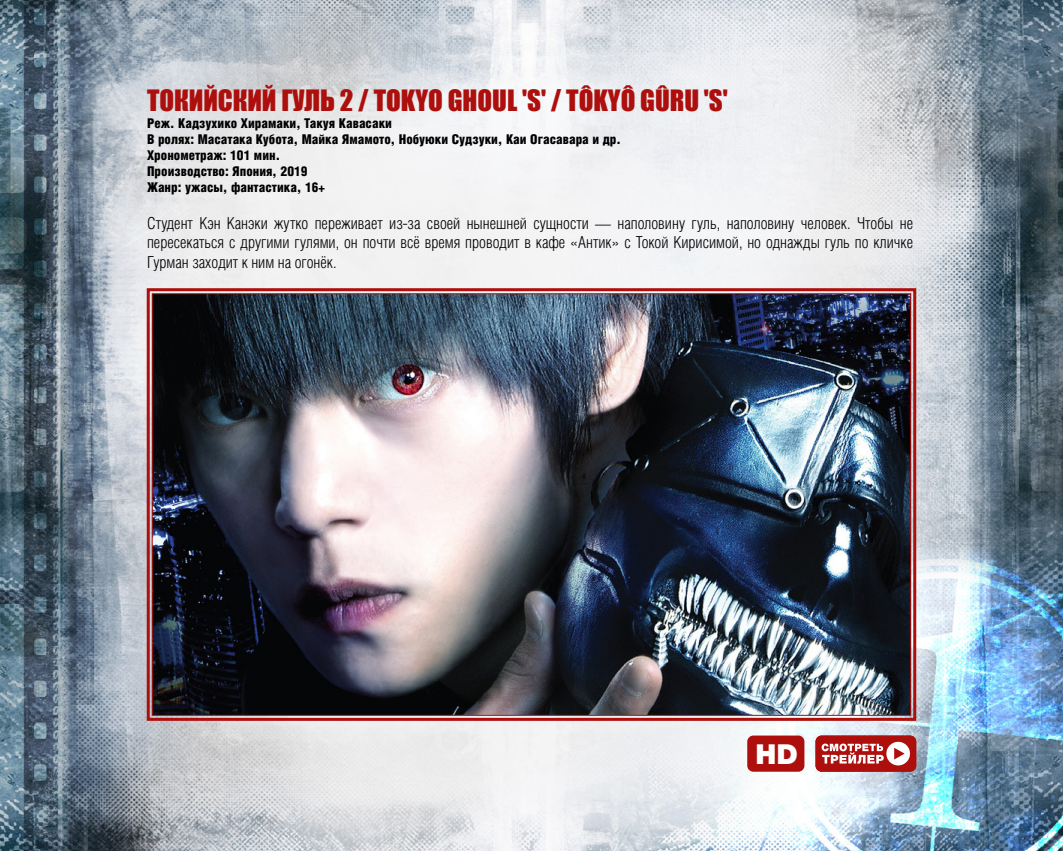
<style>
.page{position:relative;width:1063px;height:851px;background:#fff}
.page>*{position:absolute;margin:0;border:0;box-sizing:border-box;transform-origin:0 0}
.t1{font:900 27.6px "Helvetica Neue Cyr";color:#fff}
.t2{font:27px "Impact";color:#ad0f0d}
.t3{font:16.5px/19.8px "Helios Cond Light C";color:#000;text-align:justify}
.t4{font:13.5px/16.2px "Helios Cond Black C";color:#000}
</style>
<div class="page">
<img style="left:0;top:0;width:1063px;height:850px">
<div style="left:747px;top:735px;width:57px;height:36px;background:#ad0f0d;border-radius:6px"></div>
<div style="left:816px;top:735px;width:100px;height:36px;background:#ad0f0d;border-radius:6px"></div>
<svg style="left:822px;top:741px;width:88px;height:24px"></svg>
<svg style="left:145px;top:286px;width:773px;height:436px"></svg>
<img style="left:151px;top:292px;width:761px;height:424px">
<h2 class="t2" style="left:147px;top:80px;width:582px">ТОКИЙСКИЙ ГУЛЬ 2 / TOKYO GHOUL 'S' / TÔKYÔ GÛRU 'S'</h2>
<p class="t4" style="left:147px;top:114px;width:475px">Реж. Кадзухико Хирамаки, Такуя Кавасаки<br>В ролях: Масатака Кубота, Майка Ямамото, Нобуюки Судзуки, Каи Огасавара и др.<br>Хронометраж: 101 мин.<br>Производство: Япония, 2019<br>Жанр: ужасы, фантастика, 16+</p>
<p class="t3" style="left:147px;top:213px;width:768px">Студент Кэн Канэки жутко переживает из-за своей нынешней сущности — наполовину гуль, наполовину человек. Чтобы не пересекаться с другими гулями, он почти всё время проводит в кафе «Антик» с Токой Кирисимой, но однажды гуль по кличке Гурман заходит к ним на огонёк.</p>
<h1 class="t1" style="left:756px;top:738px;width:44px">HD</h1>
</div>
